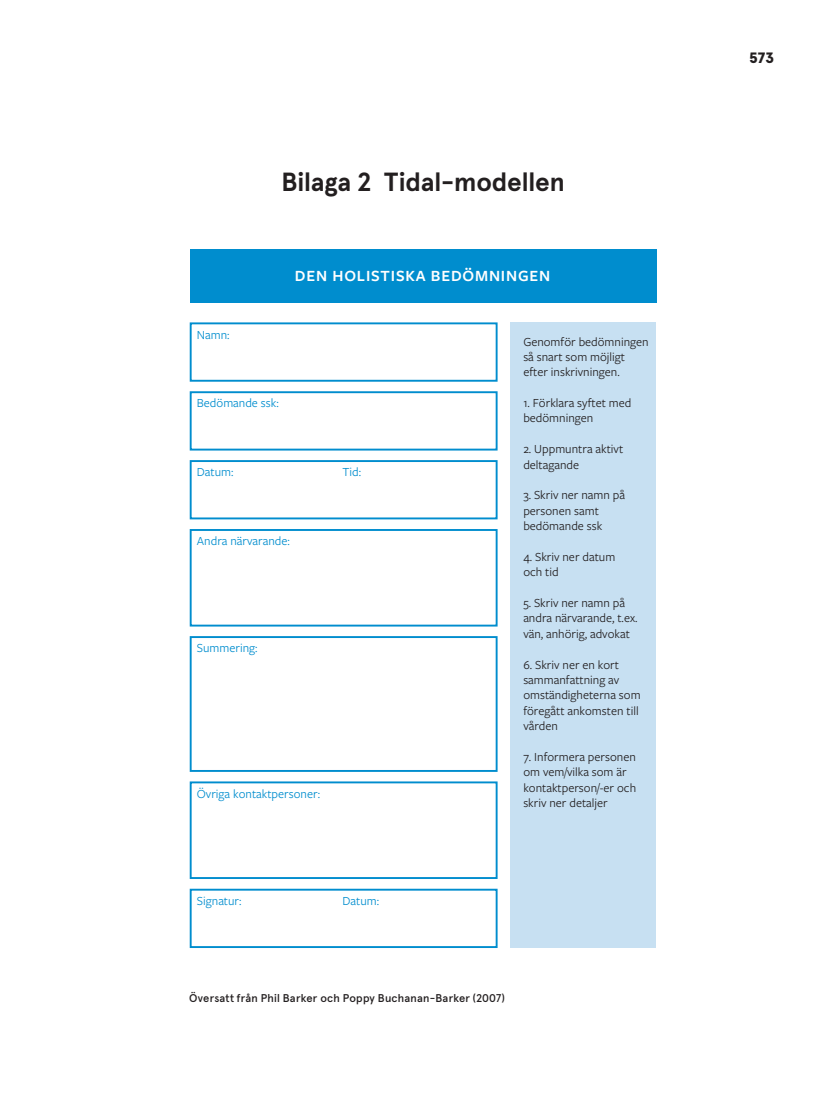
<style>
.page{position:relative;width:825px;height:1106px;background:#fff}
.page>*{position:absolute;margin:0;border:0;box-sizing:border-box;transform-origin:0 0}
.R0_5{font:700 26.25px "Apercu Arabic Pro";letter-spacing:-.005em;color:#231f20}
.t1{font:600 16.2px "Freight Sans Pro";letter-spacing:.05em;color:#fff}
.t2{font:900 15px "Apercu Pro";color:#231f20}
.t3{font:12.75px/15.3px "Freight Sans Pro";color:#231f20}
.t4{font:12.75px "Freight Sans Pro";color:#008dce}
.figurtext{font:500 11.25px "Apercu Arabic Pro";letter-spacing:.02em;color:#231f20}
</style>
<div class="page">
<div style="left:510px;top:322px;width:146px;height:626px;background:#c7e0f2"></div>
<div style="left:190px;top:322px;width:308px;height:60px;border:2px solid #008dce"></div>
<div style="left:190px;top:391px;width:308px;height:59px;border:2px solid #008dce"></div>
<div style="left:190px;top:460px;width:308px;height:59px;border:2px solid #008dce"></div>
<div style="left:190px;top:529px;width:308px;height:97px;border:2px solid #008dce"></div>
<div style="left:190px;top:636px;width:308px;height:136px;border:2px solid #008dce"></div>
<div style="left:190px;top:781px;width:308px;height:98px;border:2px solid #008dce"></div>
<div style="left:190px;top:888px;width:308px;height:60px;border:2px solid #008dce"></div>
<div style="left:190px;top:249px;width:466px;height:54px;background:#008dce"></div>
<p class="R0_5" style="left:281px;top:161px;width:285px">Bilaga 2 Tidal-modellen</p>
<p class="t1" style="left:295px;top:264px;width:257px">DEN HOLISTISKA BEDÖMNINGEN</p>
<p class="t4" style="left:197px;top:326px;width:34px">Namn:</p>
<p class="t4" style="left:197px;top:395px;width:83px">Bedömande ssk:</p>
<p class="t4" style="left:197px;top:463px;width:38px">Datum:</p>
<p class="t4" style="left:343px;top:463px;width:20px">Tid:</p>
<p class="t4" style="left:197px;top:532px;width:94px">Andra närvarande:</p>
<p class="t4" style="left:197px;top:639px;width:62px">Summering:</p>
<p class="t4" style="left:197px;top:785px;width:125px">Övriga kontaktpersoner:</p>
<p class="t3" style="left:523px;top:333px;width:127px">Genomför bedömningen så snart som möjligt efter inskrivningen.</p>
<p class="t3" style="left:523px;top:395px;width:110px">1. Förklara syftet med bedömningen</p>
<p class="t3" style="left:523px;top:441px;width:101px">2. Uppmuntra aktivt deltagande</p>
<p class="t3" style="left:523px;top:487px;width:103px">3. Skriv ner namn på personen samt bedömande ssk</p>
<p class="t3" style="left:523px;top:548px;width:93px">4. Skriv ner datum och tid</p>
<p class="t3" style="left:523px;top:594px;width:116px">5. Skriv ner namn på andra närvarande, t.ex. vän, anhörig, advokat</p>
<p class="t3" style="left:523px;top:656px;width:119px">6. Skriv ner en kort sammanfattning av omständigheterna som föregått ankomsten till vården</p>
<p class="t3" style="left:523px;top:748px;width:114px">7. Informera personen om vem/vilka som är kontaktperson/-er och skriv ner detaljer</p>
<p class="t4" style="left:197px;top:892px;width:46px">Signatur:</p>
<p class="t4" style="left:343px;top:892px;width:38px">Datum:</p>
<p class="figurtext" style="left:189px;top:989px;width:317px">Översatt från Phil Barker och Poppy Buchanan-Barker (2007)</p>
<p class="t2" style="left:749px;top:46px;width:26px">573</p>
</div>
